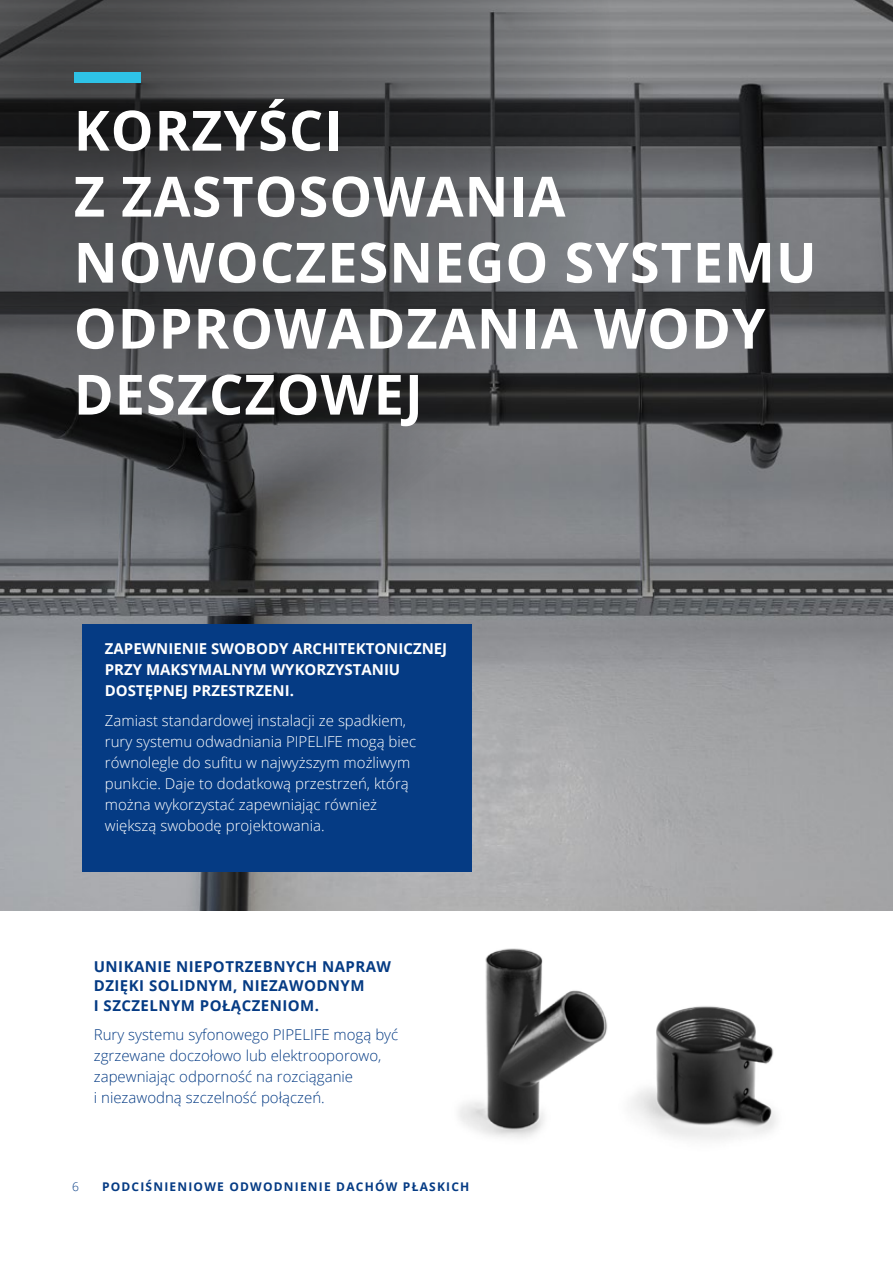
<style>
.page{position:relative;width:893px;height:1263px;background:#fff}
.page>*{position:absolute;margin:0;border:0;box-sizing:border-box;transform-origin:0 0}
.t1{font:700 55.5px/66px "Open Sans";letter-spacing:.02em;color:#fff}
.t2{font:300 15px/21px "Open Sans";color:#fff}
.t3{font:300 15px/21px "Open Sans";color:#053b84}
.t4{font:700 15px/21px "Open Sans";color:#fff}
.t5{font:700 15px/19.5px "Open Sans";letter-spacing:.03em;color:#053b84}
.t6{font:700 12px "Open Sans";letter-spacing:.1em;color:#053b84}
.t7{font:300 12px "Open Sans";color:#053b84}
</style>
<div class="page">
<img style="left:0;top:0;width:893px;height:910px">
<img style="left:631px;top:1006px;width:145px;height:134px">
<svg style="left:0;top:0;width:612px;height:602px;background:#56575a"></svg>
<div style="left:83px;top:624px;width:389px;height:248px;background:#053b84"></div>
<div style="left:74px;top:72px;width:66px;height:11px;background:#2ec3e7"></div>
<img style="left:459px;top:948px;width:149px;height:190px">
<h1 class="t1" style="left:74px;top:96px;width:744px">KORZYŚCI<br>Z ZASTOSOWANIA<br>NOWOCZESNEGO SYSTEMU<br>ODPROWADZANIA WODY<br>DESZCZOWEJ</h1>
<p class="t4" style="left:105px;top:638px;width:344px">ZAPEWNIENIE SWOBODY ARCHITEKTONICZNEJ<br>PRZY MAKSYMALNYM WYKORZYSTANIU<br>DOSTĘPNEJ PRZESTRZENI.</p>
<p class="t2" style="left:105px;top:709px;width:313px">Zamiast standardowej instalacji ze spadkiem, rury systemu odwadniania PIPELIFE mogą biec równolegle do sufitu w najwyższym możliwym punkcie. Daje to dodatkową przestrzeń, którą można wykorzystać zapewniając również większą swobodę projektowania.</p>
<p class="t5" style="left:94px;top:956px;width:299px">UNIKANIE NIEPOTRZEBNYCH NAPRAW<br>DZIĘKI SOLIDNYM, NIEZAWODNYM<br>I SZCZELNYM POŁĄCZENIOM.</p>
<p class="t3" style="left:94px;top:1024px;width:306px">Rury systemu syfonowego PIPELIFE mogą być zgrzewane doczołowo lub elektrooporowo, zapewniając odporność na rozciąganie<br>i niezawodną szczelność połączeń.</p>
<p class="t7" style="left:72px;top:1178px;width:8px">6</p>
<p class="t6" style="left:102px;top:1178px;width:369px">PODCIŚNIENIOWE ODWODNIENIE DACHÓW PŁASKICH</p>
</div>
